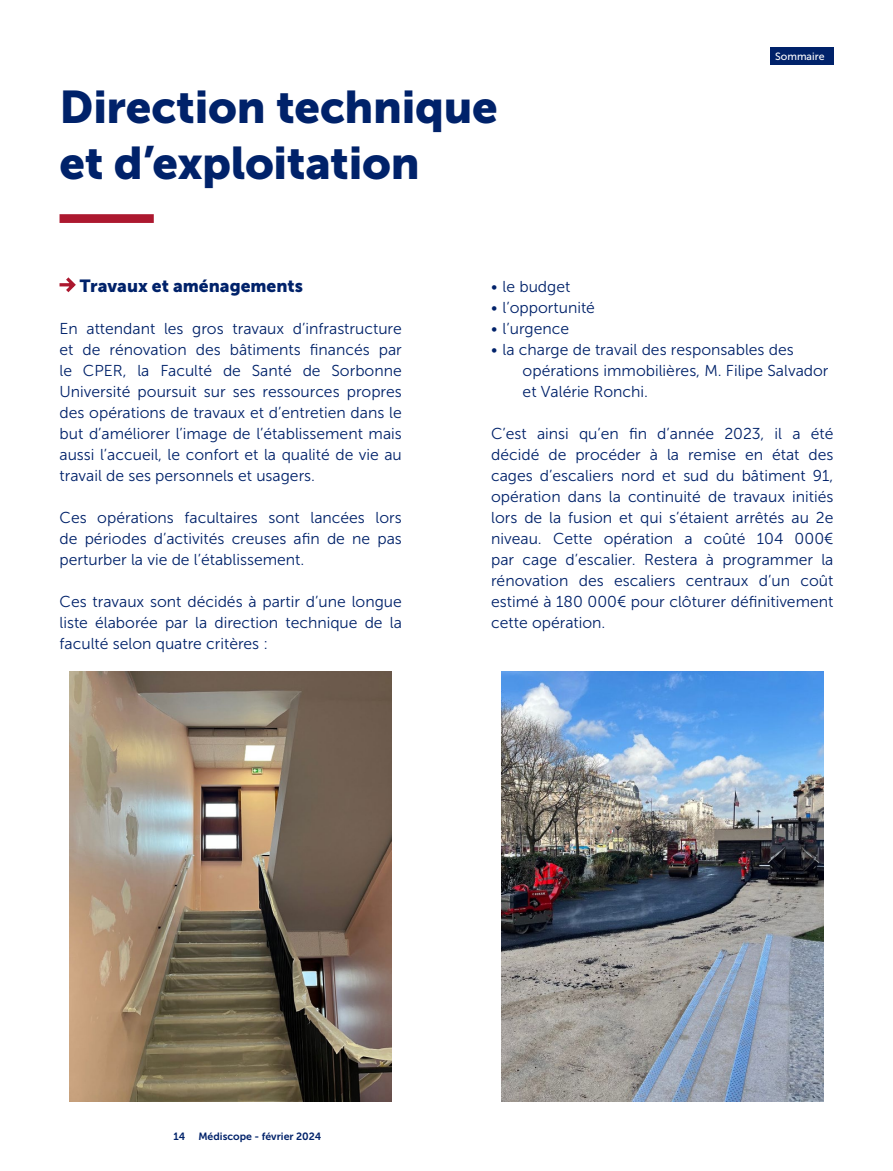
<style>
.page{position:relative;width:893px;height:1171px;background:#fff}
.page>*{position:absolute;margin:0;border:0;box-sizing:border-box;transform-origin:0 0}
.Titre_section__2lign{font:45.5px/56px "Museo Sans 900";letter-spacing:-.01em;color:#00226a}
.Grand_Titre{font:17.5px "Museo Sans 900";color:#00226a}
.Med-_text_courant{font:15.75px/21px "Museo Sans 300";color:#00226a;text-align:justify}
.t1{font:10.5px "Museo Sans 700";color:#00226a}
.t2{font:10.5px "Museo Sans 500";color:#fff}
</style>
<div class="page">
<div style="left:770px;top:47px;width:64px;height:18px;background:#00226a"></div>
<div style="left:60px;top:214px;width:94px;height:9px;background:#ac182f"></div>
<svg style="left:59px;top:277px;width:17px;height:16px"></svg>
<img style="left:69px;top:672px;width:323px;height:429px">
<img style="left:501px;top:672px;width:322px;height:429px">
<p class="Titre_section__2lign" style="left:60px;top:79px;width:440px">Direction technique et d’exploitation</p>
<p class="t2" style="left:775px;top:50px;width:51px">Sommaire</p>
<p class="Grand_Titre" style="left:80px;top:276px;width:225px">Travaux et aménagements</p>
<p class="Med-_text_courant" style="left:60px;top:318px;width:344px">En attendant les gros travaux d’infrastructure et de rénovation des bâtiments financés par le CPER, la Faculté de Santé de Sorbonne Université poursuit sur ses ressources propres des opérations de travaux et d’entretien dans le but d’améliorer l’image de l’établissement mais aussi l’accueil, le confort et la qualité de vie au travail de ses personnels et usagers.</p>
<p class="Med-_text_courant" style="left:60px;top:507px;width:344px">Ces opérations facultaires sont lancées lors de périodes d’activités creuses afin de ne pas perturber la vie de l’établissement.</p>
<p class="Med-_text_courant" style="left:60px;top:591px;width:344px">Ces travaux sont décidés à partir d’une longue liste élaborée par la direction technique de la faculté selon quatre critères :</p>
<p class="Med-_text_courant" style="left:491px;top:276px;width:81px">• le budget</p>
<p class="Med-_text_courant" style="left:491px;top:297px;width:105px">• l’opportunité</p>
<p class="Med-_text_courant" style="left:491px;top:318px;width:80px">• l’urgence</p>
<p class="Med-_text_courant" style="left:523px;top:339px;width:307px;text-align:left;text-indent:-32px">• la charge de travail des responsables des opérations immobilières, M. Filipe Salvador et Valérie Ronchi.</p>
<p class="Med-_text_courant" style="left:491px;top:423px;width:344px">C’est ainsi qu’en fin d’année 2023, il a été décidé de procéder à la remise en état des cages d’escaliers nord et sud du bâtiment 91, opération dans la continuité de travaux initiés lors de la fusion et qui s’étaient arrêtés au 2e niveau. Cette opération a coûté 104 000€ par cage d’escalier. Restera à programmer la rénovation des escaliers centraux d’un coût estimé à 180 000€ pour clôturer définitivement cette opération.</p>
<p class="t1" style="left:174px;top:1130px;width:149px">14 Médiscope - février 2024</p>
</div>
